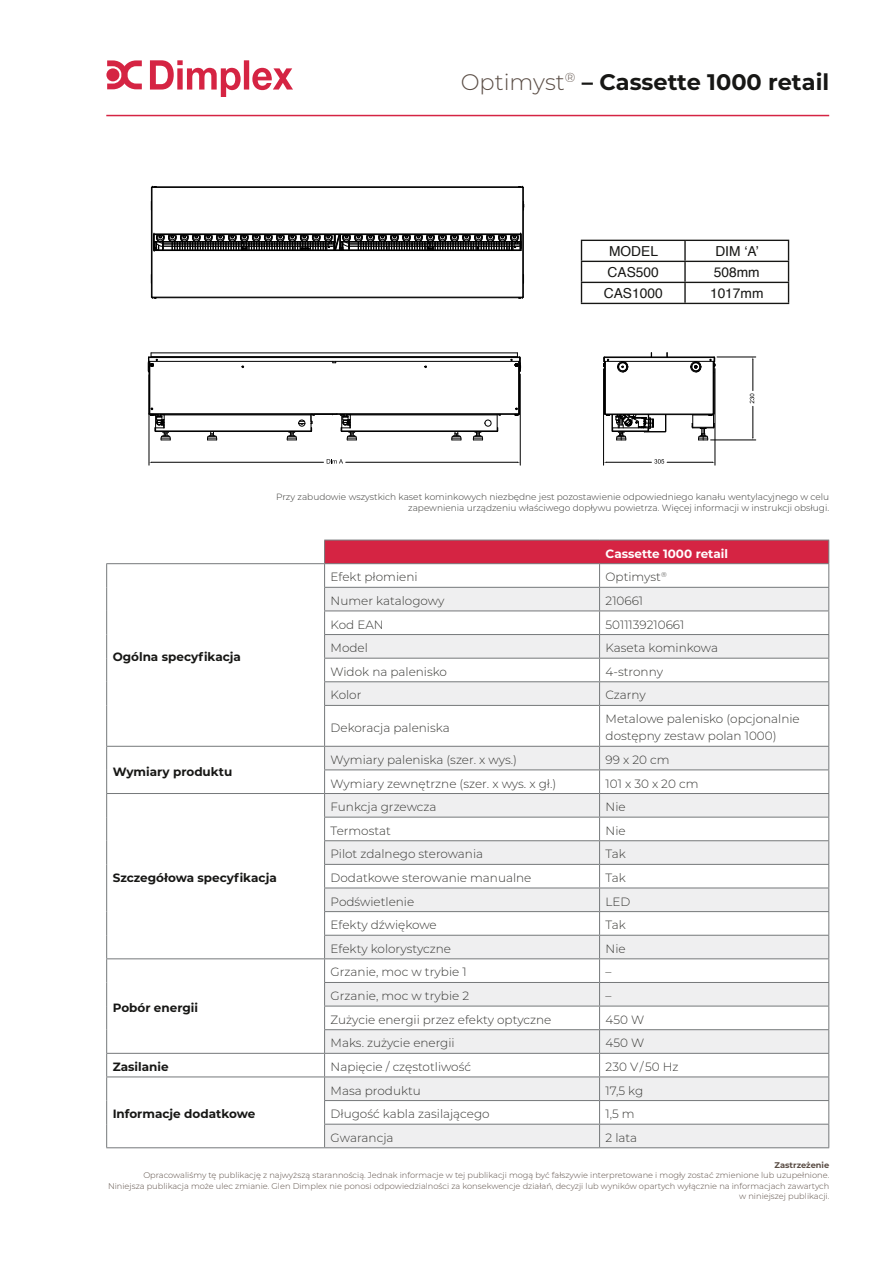
<style>
.page{position:relative;width:893px;height:1263px;background:#fff}
.page>*{position:absolute;margin:0;border:0;box-sizing:border-box;transform-origin:0 0}
.t1{font:700 22.5px "Montserrat";color:#171715}
.t2{font:16.5px "Helvetica";color:#171715}
.t3{font:13.8px "Helvetica";color:#171715}
.t4{font:300 12px/17.2px "Montserrat";color:#373734}
.t5{font:700 12px "Montserrat";color:#171715}
.t6{font:700 12px "Montserrat";color:#fff}
.t7{font:300 9px/10.8px "Montserrat";color:#373734;text-align:right}
.t8{font:300 8.25px/10.5px "Montserrat";color:#5a4d45;text-align:right}
.s1{font-weight:300;color:#5a4d45}
.s2{font-weight:700}
</style>
<div class="page">
<hr style="left:106px;top:115px;width:723px;height:1px;background:#d52443">
<svg style="left:150px;top:60px;width:143px;height:37px"></svg>
<svg style="left:107px;top:60px;width:35px;height:29px"></svg>
<svg style="left:147px;top:352px;width:610px;height:114px"></svg>
<svg style="left:150px;top:185px;width:640px;height:120px"></svg>
<hr style="left:581px;top:240px;width:104px;height:1px;background:#171715">
<hr style="left:685px;top:240px;width:104px;height:1px;background:#171715">
<hr style="left:684px;top:241px;width:2px;height:20px;background:#171715">
<hr style="left:581px;top:261px;width:104px;height:1px;background:#171715">
<hr style="left:685px;top:261px;width:104px;height:1px;background:#171715">
<hr style="left:684px;top:262px;width:2px;height:20px;background:#171715">
<hr style="left:581px;top:282px;width:104px;height:1px;background:#171715">
<svg style="left:581px;top:241px;width:1px;height:62px"></svg>
<hr style="left:685px;top:282px;width:104px;height:1px;background:#171715">
<hr style="left:684px;top:283px;width:2px;height:20px;background:#171715">
<svg style="left:788px;top:241px;width:1px;height:62px"></svg>
<hr style="left:581px;top:303px;width:208px;height:1px;background:#171715">
<svg style="left:325px;top:706px;width:503px;height:441px"></svg>
<svg style="left:106px;top:564px;width:1px;height:141px"></svg>
<hr style="left:106px;top:705px;width:1px;height:41px;background:#75787a">
<hr style="left:106px;top:563px;width:219px;height:1px;background:#75787a">
<hr style="left:106px;top:746px;width:219px;height:1px;background:#75787a">
<hr style="left:106px;top:793px;width:219px;height:1px;background:#75787a">
<hr style="left:106px;top:958px;width:219px;height:1px;background:#75787a">
<hr style="left:106px;top:1053px;width:219px;height:1px;background:#75787a">
<svg style="left:106px;top:747px;width:1px;height:400px"></svg>
<hr style="left:106px;top:1076px;width:219px;height:1px;background:#75787a">
<hr style="left:106px;top:1147px;width:219px;height:1px;background:#75787a">
<hr style="left:324px;top:706px;width:1px;height:40px;background:#75787a">
<hr style="left:828px;top:706px;width:1px;height:40px;background:#75787a">
<hr style="left:599px;top:706px;width:1px;height:40px;background:#75787a">
<hr style="left:324px;top:705px;width:276px;height:1px;background:#75787a">
<hr style="left:600px;top:705px;width:229px;height:1px;background:#75787a">
<svg style="left:324px;top:540px;width:505px;height:165px"></svg>
<hr style="left:325px;top:746px;width:275px;height:1px;background:#75787a">
<hr style="left:324px;top:769px;width:276px;height:1px;background:#75787a">
<hr style="left:324px;top:817px;width:276px;height:1px;background:#75787a">
<hr style="left:600px;top:746px;width:229px;height:1px;background:#75787a">
<hr style="left:600px;top:769px;width:229px;height:1px;background:#75787a">
<hr style="left:600px;top:817px;width:229px;height:1px;background:#75787a">
<hr style="left:325px;top:793px;width:275px;height:1px;background:#75787a">
<hr style="left:324px;top:840px;width:276px;height:1px;background:#75787a">
<hr style="left:324px;top:864px;width:276px;height:1px;background:#75787a">
<hr style="left:600px;top:793px;width:229px;height:1px;background:#75787a">
<hr style="left:600px;top:840px;width:229px;height:1px;background:#75787a">
<hr style="left:600px;top:864px;width:229px;height:1px;background:#75787a">
<hr style="left:324px;top:888px;width:276px;height:1px;background:#75787a">
<hr style="left:324px;top:911px;width:276px;height:1px;background:#75787a">
<hr style="left:600px;top:888px;width:229px;height:1px;background:#75787a">
<hr style="left:600px;top:911px;width:229px;height:1px;background:#75787a">
<hr style="left:324px;top:935px;width:276px;height:1px;background:#75787a">
<hr style="left:325px;top:958px;width:275px;height:1px;background:#75787a">
<hr style="left:600px;top:935px;width:229px;height:1px;background:#75787a">
<hr style="left:600px;top:958px;width:229px;height:1px;background:#75787a">
<hr style="left:324px;top:982px;width:276px;height:1px;background:#75787a">
<hr style="left:324px;top:1006px;width:276px;height:1px;background:#75787a">
<hr style="left:600px;top:982px;width:229px;height:1px;background:#75787a">
<hr style="left:600px;top:1006px;width:229px;height:1px;background:#75787a">
<hr style="left:324px;top:1029px;width:276px;height:1px;background:#75787a">
<hr style="left:325px;top:1053px;width:275px;height:1px;background:#75787a">
<hr style="left:600px;top:1029px;width:229px;height:1px;background:#75787a">
<hr style="left:600px;top:1053px;width:229px;height:1px;background:#75787a">
<hr style="left:325px;top:1076px;width:275px;height:1px;background:#75787a">
<hr style="left:324px;top:1100px;width:276px;height:1px;background:#75787a">
<hr style="left:600px;top:1076px;width:229px;height:1px;background:#75787a">
<hr style="left:600px;top:1100px;width:229px;height:1px;background:#75787a">
<hr style="left:324px;top:1124px;width:276px;height:1px;background:#75787a">
<svg style="left:324px;top:747px;width:1px;height:400px"></svg>
<hr style="left:600px;top:1124px;width:229px;height:1px;background:#75787a">
<svg style="left:828px;top:747px;width:1px;height:400px"></svg>
<svg style="left:599px;top:747px;width:1px;height:400px"></svg>
<hr style="left:325px;top:1147px;width:275px;height:1px;background:#75787a">
<hr style="left:600px;top:1147px;width:229px;height:1px;background:#75787a">
<h1 class="t1" style="left:461px;top:65px;width:370px"><span class="s1">Optimyst</span><sup>®</sup> – Cassette 1000 retail</h1>
<p class="t3" style="left:609px;top:240px;width:50px">MODEL</p>
<p class="t3" style="left:715px;top:240px;width:45px">DIM ʻAʼ</p>
<p class="t3" style="left:608px;top:261px;width:53px">CAS500</p>
<p class="t3" style="left:714px;top:261px;width:47px">508mm</p>
<p class="t3" style="left:604px;top:282px;width:60px">CAS1000</p>
<p class="t3" style="left:710px;top:282px;width:55px">1017mm</p>
<p class="t7" style="left:276px;top:491px;width:554px">Przy zabudowie wszystkich kaset kominkowych niezbędne jest pozostawienie odpowiedniego kanału wentylacyjnego w celu zapewnienia urządzeniu właściwego dopływu powietrza. Więcej informacji w instrukcji obsługi.</p>
<p class="t5" style="left:113px;top:648px;width:130px">Ogólna specyfikacja</p>
<p class="t5" style="left:113px;top:763px;width:121px">Wymiary produktu</p>
<p class="t5" style="left:113px;top:869px;width:166px">Szczegółowa specyfikacja</p>
<p class="t5" style="left:113px;top:999px;width:87px">Pobór energii</p>
<p class="t6" style="left:606px;top:545px;width:124px">Cassette 1000 retail</p>
<p class="t4" style="left:331px;top:568px;width:88px">Efekt płomieni</p>
<p class="t4" style="left:606px;top:568px;width:63px">Optimyst<sup>®</sup></p>
<p class="t4" style="left:331px;top:592px;width:115px">Numer katalogowy</p>
<p class="t4" style="left:606px;top:592px;width:39px">210661</p>
<p class="t4" style="left:331px;top:615px;width:55px">Kod EAN</p>
<p class="t4" style="left:606px;top:615px;width:80px">5011139210661</p>
<p class="t4" style="left:331px;top:639px;width:39px">Model</p>
<p class="t4" style="left:606px;top:639px;width:114px">Kaseta kominkowa</p>
<p class="t4" style="left:331px;top:662px;width:118px">Widok na palenisko</p>
<p class="t4" style="left:606px;top:662px;width:59px">4-stronny</p>
<p class="t4" style="left:331px;top:686px;width:32px">Kolor</p>
<p class="t4" style="left:606px;top:686px;width:42px">Czarny</p>
<p class="t4" style="left:331px;top:718px;width:121px">Dekoracja paleniska</p>
<p class="t4" style="left:606px;top:710px;width:196px">Metalowe palenisko (opcjonalnie dostępny zestaw polan 1000)</p>
<h2 class="t2" style="left:394px;top:710px;width:38px">Fig.2</h2>
<h2 class="t2" style="left:744px;top:710px;width:47px">Fig.3a</h2>
<p class="t4" style="left:331px;top:751px;width:188px">Wymiary paleniska (szer. x wys.)</p>
<p class="t4" style="left:606px;top:751px;width:65px">99 x 20 cm</p>
<p class="t4" style="left:331px;top:774px;width:227px">Wymiary zewnętrzne (szer. x wys. x gł.)</p>
<p class="t4" style="left:606px;top:774px;width:94px">101 x 30 x 20 cm</p>
<h2 class="t2" style="left:397px;top:769px;width:38px">Fig.2</h2>
<p class="t4" style="left:331px;top:798px;width:107px">Funkcja grzewcza</p>
<p class="t4" style="left:606px;top:798px;width:22px">Nie</p>
<p class="t4" style="left:331px;top:821px;width:62px">Termostat</p>
<p class="t4" style="left:606px;top:821px;width:22px">Nie</p>
<p class="t4" style="left:331px;top:845px;width:154px">Pilot zdalnego sterowania</p>
<p class="t4" style="left:606px;top:845px;width:22px">Tak</p>
<p class="t4" style="left:331px;top:869px;width:202px">Dodatkowe sterowanie manualne</p>
<p class="t4" style="left:606px;top:869px;width:22px">Tak</p>
<p class="t4" style="left:331px;top:892px;width:85px">Podświetlenie</p>
<p class="t4" style="left:606px;top:892px;width:26px">LED</p>
<p class="t4" style="left:331px;top:916px;width:108px">Efekty dźwiękowe</p>
<p class="t4" style="left:606px;top:916px;width:22px">Tak</p>
<p class="t4" style="left:331px;top:939px;width:122px">Efekty kolorystyczne</p>
<p class="t4" style="left:606px;top:939px;width:22px">Nie</p>
<h2 class="t2" style="left:390px;top:920px;width:47px">Fig.3b</h2>
<p class="t4" style="left:331px;top:963px;width:138px">Grzanie, moc w trybie 1</p>
<p class="t4" style="left:606px;top:963px;width:7px">–</p>
<p class="t4" style="left:331px;top:987px;width:140px">Grzanie, moc w trybie 2</p>
<p class="t4" style="left:606px;top:987px;width:7px">–</p>
<p class="t4" style="left:331px;top:1010px;width:222px">Zużycie energii przez efekty optyczne</p>
<p class="t4" style="left:606px;top:1010px;width:40px">450 W</p>
<p class="t4" style="left:331px;top:1034px;width:126px">Maks. zużycie energii</p>
<p class="t4" style="left:606px;top:1034px;width:40px">450 W</p>
<h2 class="t2" style="left:393px;top:980px;width:47px">Fig.3b</h2>
<p class="t5" style="left:113px;top:1058px;width:57px">Zasilanie</p>
<p class="t4" style="left:331px;top:1058px;width:142px">Napięcie / częstotliwość</p>
<p class="t4" style="left:606px;top:1058px;width:75px">230 V / 50 Hz</p>
<p class="t5" style="left:113px;top:1105px;width:144px">Informacje dodatkowe</p>
<p class="t4" style="left:331px;top:1081px;width:92px">Masa produktu</p>
<p class="t4" style="left:606px;top:1081px;width:39px">17,5 kg</p>
<p class="t4" style="left:331px;top:1105px;width:161px">Długość kabla zasilającego</p>
<p class="t4" style="left:606px;top:1105px;width:31px">1,5 m</p>
<p class="t4" style="left:331px;top:1128px;width:64px">Gwarancja</p>
<p class="t4" style="left:606px;top:1128px;width:33px">2 lata</p>
<p class="t8" style="left:108px;top:1159px;width:723px"><sup>Fig.4</sup><span class="s2">Zastrzeżenie<br></span>Opracowaliśmy tę publikację z najwyższą starannością. Jednak informacje w tej publikacji mogą być fałszywie interpretowane i mogły zostać zmienione lub uzupełnione.<br>Niniejsza publikacja może ulec zmianie. Glen Dimplex nie ponosi odpowiedzialności za konsekwencje działań, decyzji lub wyników opartych wyłącznie na informacjach zawartych w niniejszej publikacji.</p>
</div>
